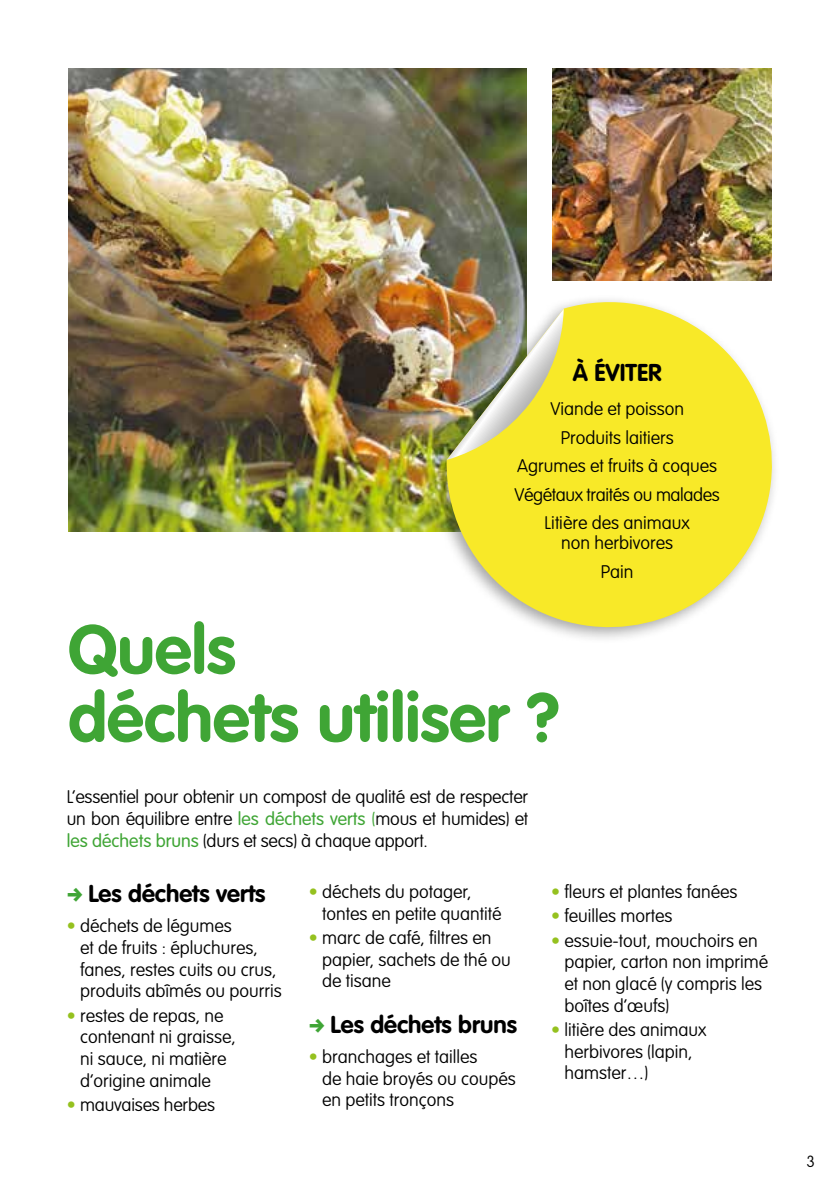
<style>
.page{position:relative;width:840px;height:1191px;background:#fff}
.page>*{position:absolute;margin:0;border:0;box-sizing:border-box;transform-origin:0 0}
.t1{font:700 68px/68px "VAG Rounded";color:#3fa535}
.t2{font:700 24px "VAG Rounded";color:#000}
.t3{font:100 18px/21.6px "VAG Rounded";color:#000}
.t4{font:100 16px "VAG Rounded";color:#000}
.s1{font-weight:300;color:#3fa535}
.s2{color:#3fa535}
.s3{color:#95c11f}
</style>
<div class="page">
<img style="left:68px;top:68px;width:458px;height:464px">
<img style="left:552px;top:68px;width:219px;height:212px">
<div style="left:429px;top:294px;width:350px;height:350px;background:#000;opacity:.35"></div>
<svg style="left:445px;top:295px;width:334px;height:349px;fill:#f8e928"></svg>
<img style="left:446px;top:309px;width:117px;height:151px">
<h2 class="t2" style="left:572px;top:358px;width:90px">À ÉVITER</h2>
<p class="t3" style="left:514px;top:395px;width:207px;line-height:28.6px;text-align:center">Viande et poisson<br>Produits laitiers<br>Agrumes et fruits à coques<br>Végétaux traités ou malades<br>Litière des animaux</p>
<p class="t3" style="left:561px;top:529px;width:113px;line-height:28.6px;text-align:center">non herbivores<br>Pain</p>
<h1 class="t1" style="left:68px;top:618px;width:492px">Quels<br>déchets utiliser ?</h1>
<p class="t3" style="left:67px;top:787px;width:463px;text-align:justify">L’essentiel pour obtenir un compost de qualité est de respecter un bon équilibre entre <span class="s1">les déchets verts</span> <span class="s2">(</span>mous et humides) et <span class="s1">les déchets bruns</span> (durs et secs) à chaque apport.</p>
<h2 class="t2" style="left:88px;top:879px;width:178px">Les déchets verts</h2>
<p class="t3" style="left:80px;top:916px;width:203px;text-indent:-13px"><span class="s3">•</span> déchets de légumes<br>et de fruits : épluchures, fanes, restes cuits ou crus, produits abîmés ou pourris</p>
<p class="t3" style="left:80px;top:1005px;width:157px;text-indent:-13px"><span class="s3">•</span> restes de repas, ne contenant ni graisse, ni sauce, ni matière d’origine animale</p>
<p class="t3" style="left:67px;top:1094px;width:150px"><span class="s3">•</span> mauvaises herbes</p>
<p class="t3" style="left:322px;top:881px;width:181px;text-indent:-13px"><span class="s3">•</span> déchets du potager, tontes en petite quantité</p>
<p class="t3" style="left:322px;top:927px;width:190px;text-indent:-13px"><span class="s3">•</span> marc de café, filtres en papier, sachets de thé ou de tisane</p>
<h2 class="t2" style="left:330px;top:1010px;width:188px">Les déchets bruns</h2>
<p class="t3" style="left:322px;top:1046px;width:195px;text-indent:-13px"><span class="s3">•</span> branchages et tailles<br>de haie broyés ou coupés en petits tronçons</p>
<p class="t3" style="left:550px;top:881px;width:188px"><span class="s3">•</span> fleurs et plantes fanées</p>
<p class="t3" style="left:550px;top:906px;width:123px"><span class="s3">•</span> feuilles mortes</p>
<p class="t3" style="left:564px;top:930px;width:205px;text-indent:-13px"><span class="s3">•</span> essuie-tout, mouchoirs en papier, carton non imprimé et non glacé (y compris les boîtes d’œufs)</p>
<p class="t3" style="left:564px;top:1019px;width:143px;text-indent:-13px"><span class="s3">•</span> litière des animaux herbivores (lapin, hamster…)</p>
<p class="t4" style="left:805px;top:1152px;width:10px">3</p>
</div>
